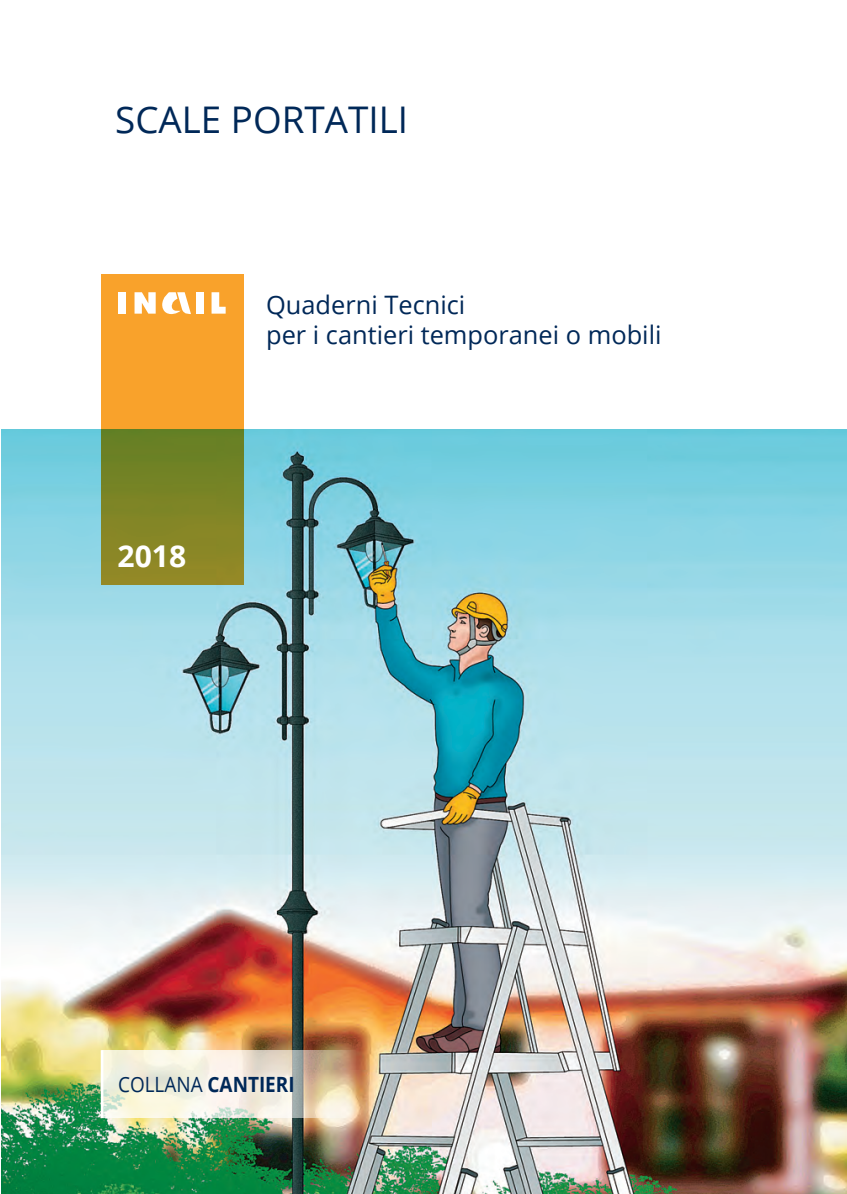
<style>
.page{position:relative;width:847px;height:1194px;background:#fff}
.page>*{position:absolute;margin:0;border:0;box-sizing:border-box;transform-origin:0 0}
.t1{font:36.75px "Open Sans";color:#002858}
.t2{font:700 30.1px "Open Sans";color:#fff}
.t3{font:25.38px/30.8px "Open Sans";color:#002858}
.t4{font:700 21px "Open Sans";color:#002858;scale:.9 1}
.t5{font:21px "Open Sans";color:#002858;scale:.9 1}
</style>
<div class="page">
<img style="left:1px;top:429px;width:845px;height:764px">
<svg style="left:101px;top:274px;width:142px;height:310px;background:#b89228"></svg>
<div style="left:118px;top:292px;width:8px;height:22px;background:#fff"></div>
<div style="left:196px;top:292px;width:8px;height:22px;background:#fff"></div>
<svg style="left:211px;top:292px;width:14px;height:22px"></svg>
<svg style="left:134px;top:292px;width:22px;height:22px"></svg>
<svg style="left:162px;top:292px;width:29px;height:22px"></svg>
<svg style="left:103px;top:1050px;width:252px;height:68px;background:#eae3d1"></svg>
<hr style="left:101px;top:1050px;width:2px;height:68px;background:#fff">
<h1 class="t1" style="left:115px;top:95px;width:294px">scale portatili</h1>
<p class="t2" style="left:117px;top:534px;width:70px">2018</p>
<p class="t3" style="left:266px;top:288px;width:397px">Quaderni Tecnici<br>per i cantieri temporanei o mobili</p>
<p class="t5" style="left:118px;top:1070px;width:67px">CO LLANA</p>
<p class="t4" style="left:207px;top:1069px;width:98px">CANTIERI</p>
</div>
